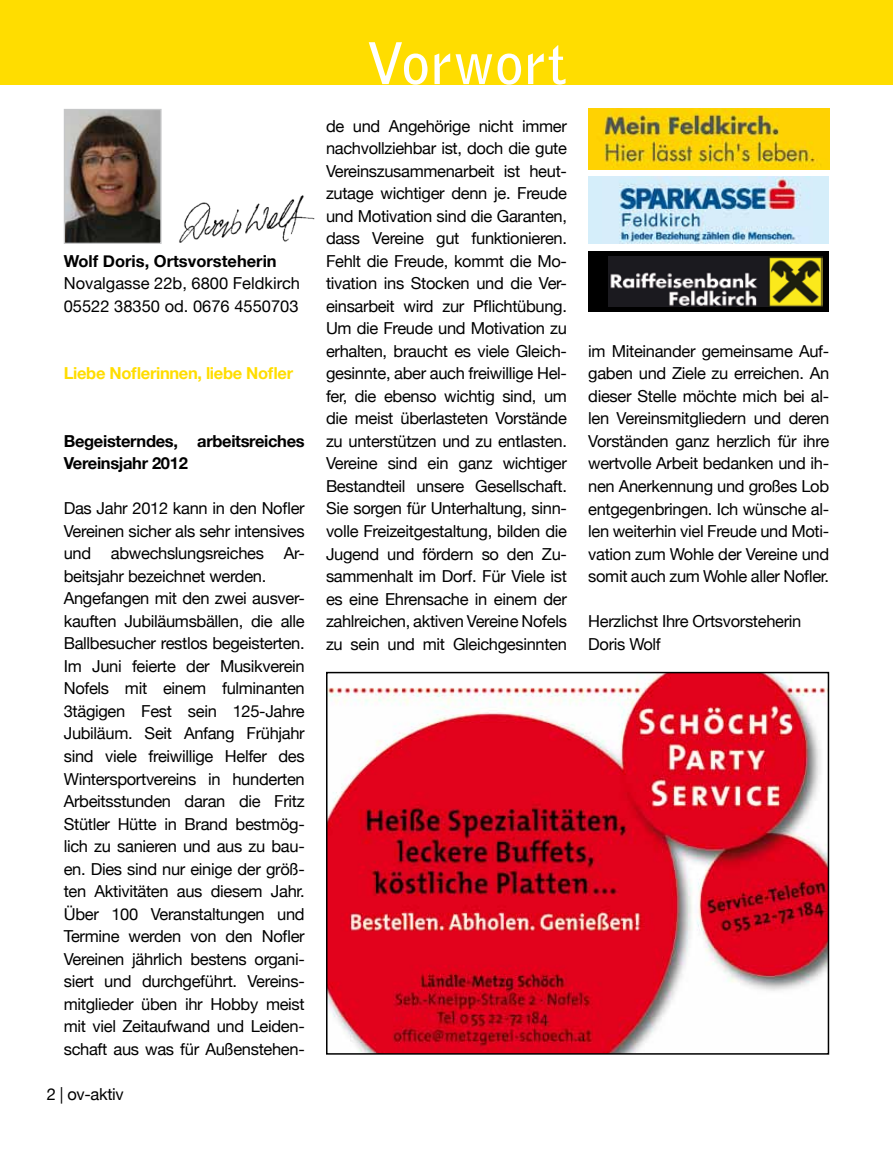
<style>
.page{position:relative;width:893px;height:1149px;background:#fff}
.page>*{position:absolute;margin:0;border:0;box-sizing:border-box;transform-origin:0 0}
.t1{font:700 57px "Bell Gothic Std";letter-spacing:.01em;color:#fff}
.t2{font:16.5px/22.5px "Helvetica Neue";letter-spacing:-.02em;color:#000}
.t3{font:16.5px/22.5px "Helvetica Neue";color:#000}
.t4{font:700 16.5px/22.5px "Helvetica Neue";letter-spacing:-.02em;color:#000}
.t5{font:700 16.5px "Helvetica Neue";letter-spacing:-.02em;color:#fd0}
.t6{font:700 16.5px "Helvetica Neue";color:#000}
</style>
<div class="page">
<div style="left:0;top:0;width:893px;height:85px;background:#fd0"></div>
<div style="left:588px;top:250px;width:241px;height:61px;background:#000"></div>
<img style="left:609px;top:256px;width:214px;height:50px">
<div style="left:588px;top:176px;width:241px;height:68px;background:#d5eefa"></div>
<img style="left:619px;top:176px;width:182px;height:68px">
<img style="left:66px;top:111px;width:94px;height:131px">
<div style="left:64px;top:109px;width:98px;height:135px;border:1px solid #c6c7c8"></div>
<img style="left:588px;top:109px;width:241px;height:61px">
<img style="left:179px;top:195px;width:136px;height:48px">
<hr style="left:892px;top:0;width:1px;height:85px;background:#58585a">
<img style="left:329px;top:674px;width:497px;height:377px">
<div style="left:326px;top:671px;width:503px;height:383px;border:2px solid #000"></div>
<p class="t6" style="left:64px;top:250px;width:214px">Wolf Doris, Ortsvorsteherin</p>
<p class="t3" style="left:64px;top:271px;width:238px">Novalgasse 22b, 6800 Feldkirch<br>05522 38350 od. 0676 4550703</p>
<p class="t5" style="left:64px;top:363px;width:231px">Liebe Noflerinnen, liebe Nofler</p>
<p class="t4" style="left:64px;top:429px;width:242px">Begeisterndes, arbeitsreiches<br>Vereinsjahr 2012</p>
<p class="t2" style="left:64px;top:496px;width:242px">Das Jahr 2012 kann in den Nofler<br>Vereinen sicher als sehr intensives und abwechslungsreiches Ar&shy;beitsjahr bezeichnet werden.<br>Angefangen mit den zwei ausver&shy;kauften Jubiläumsbällen, die alle<br>Ballbesucher restlos begeisterten.<br>Im Juni feierte der Musikverein<br>Nofels mit einem fulminanten<br>3tägigen Fest sein 125-Jahre<br>Jubiläum. Seit Anfang Frühjahr sind viele freiwillige Helfer des<br>Wintersportvereins in hunderten<br>Arbeitsstunden daran die Fritz<br>Stütler Hütte in Brand bestmög&shy;lich zu sanieren und aus zu bau&shy;en. Dies sind nur einige der größ&shy;ten Aktivitäten aus diesem Jahr.<br>Über 100 Veranstaltungen und<br>Termine werden von den Nofler<br>Vereinen jährlich bestens organi&shy;siert und durchgeführt. Vereins&shy;mitglieder üben ihr Hobby meist mit viel Zeitaufwand und Leiden&shy;schaft aus was für Außenstehen-</p>
<p class="t2" style="left:47px;top:1081px;width:79px">2 | ov-aktiv</p>
<h1 class="t1" style="left:366px;top:29px;width:202px">Vorwort</h1>
<p class="t2" style="left:326px;top:114px;width:242px;text-align:justify">de und Angehörige nicht immer nachvollziehbar ist, doch die gute Vereinszusammenarbeit ist heut&shy;zutage wichtiger denn je. Freude und Motivation sind die Garanten, dass Vereine gut funktionieren.<br>Fehlt die Freude, kommt die Mo&shy;tivation ins Stocken und die Ver&shy;einsarbeit wird zur Pflichtübung.<br>Um die Freude und Motivation zu erhalten, braucht es viele Gleich&shy;gesinnte, aber auch freiwillige Hel&shy;fer, die ebenso wichtig sind, um die meist überlasteten Vorstände zu unterstützen und zu entlasten.<br>Vereine sind ein ganz wichtiger Bestandteil unsere Gesellschaft.<br>Sie sorgen für Unterhaltung, sinn&shy;volle Freizeitgestaltung, bilden die Jugend und fördern so den Zu&shy;sammenhalt im Dorf. Für Viele ist es eine Ehrensache in einem der zahlreichen, aktiven Vereine Nofels zu sein und mit Gleichgesinnten</p>
<p class="t2" style="left:588px;top:339px;width:242px;text-align:justify">im Miteinander gemeinsame Auf&shy;gaben und Ziele zu erreichen. An dieser Stelle möchte mich bei al&shy;len Vereinsmitgliedern und deren Vorständen ganz herzlich für ihre wertvolle Arbeit bedanken und ih&shy;nen Anerkennung und großes Lob entgegenbringen. Ich wünsche al&shy;len weiterhin viel Freude und Moti&shy;vation zum Wohle der Vereine und somit auch zum Wohle aller Nofler.</p>
<p class="t2" style="left:588px;top:609px;width:215px">Herzlichst Ihre Ortsvorsteherin<br>Doris Wolf</p>
</div>
